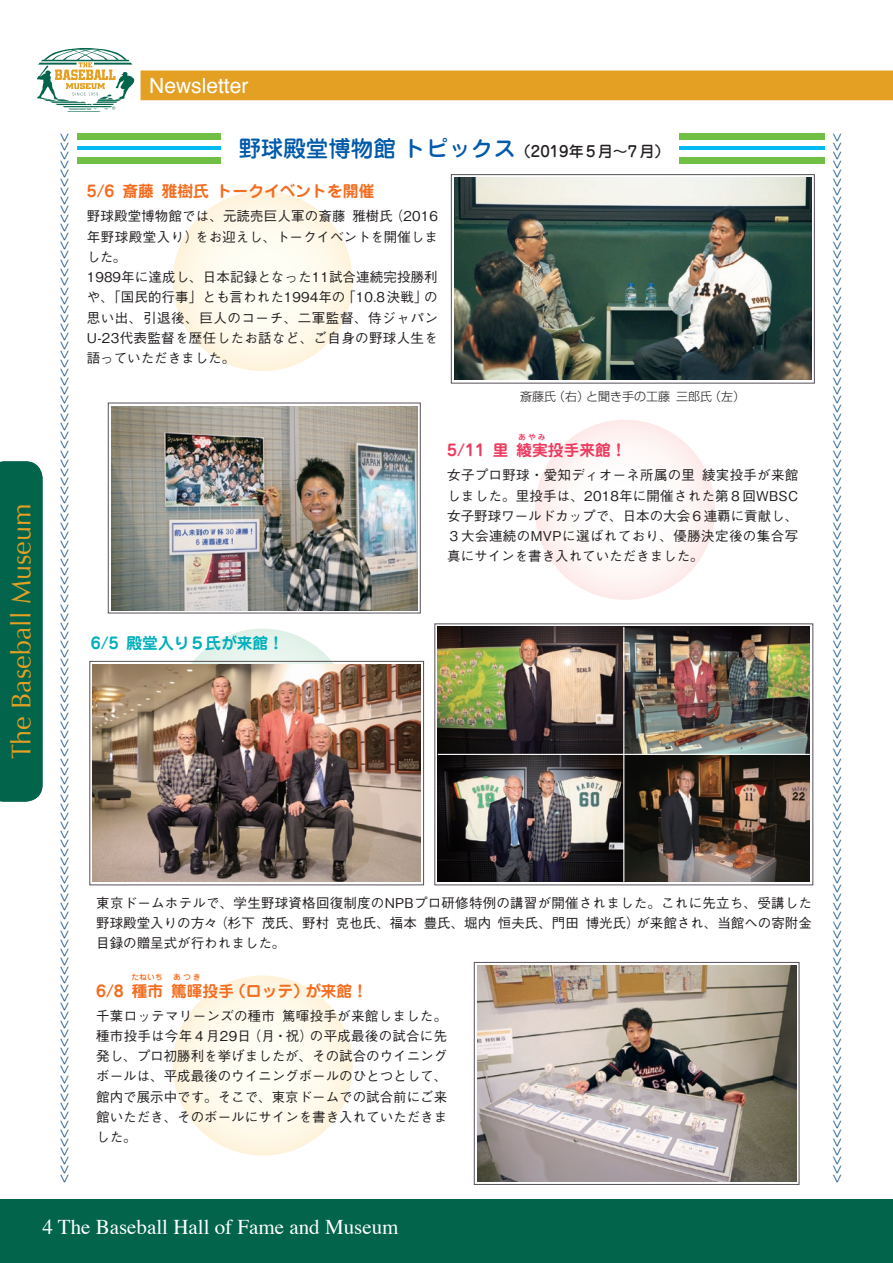
<style>
.page{position:relative;width:893px;height:1263px;background:#fff}
.page>*{position:absolute;margin:0;border:0;box-sizing:border-box;transform-origin:0 0}
.t1{font:27px "Optima";color:#e3a023}
.t2{font:500 22.5px "Jun 34 Pro";color:#015aaa}
.t3{font:21px "Times";color:#fff}
.t4{font:21px "Helvetica";color:#fff}
.t5{font:700 15.75px "Jun 501 Pro";color:#f36e21}
.t6{font:700 15.75px "Jun 501 Pro";color:#00b0bc}
.t7{font:700 15.75px "Jun 501 Pro";color:#ee3b60}
.t8{font:500 13.5px/20.2px "Gothic BBB Pr 5";letter-spacing:.005em;color:#231f20;text-align:justify}
.t9{font:500 13.2px "Gothic BBB Pr 5";color:#144e82}
.t10{font:300 12px "Shin Go Pr 5";color:#231f20}
.t11{font:500 7.8px "Jun 34 Pro";color:#f36e21}
.t12{font:500 7.8px "Jun 34 Pro";color:#ee3b60}
.s1{font-size:15px;color:#231f20}
</style>
<div class="page">
<div style="left:0;top:461px;width:43px;height:340px;background:#02644b"></div>
<div style="left:0;top:1199px;width:893px;height:64px;background:#02644b"></div>
<div style="left:141px;top:71px;width:752px;height:29px;background:#e3a023"></div>
<svg style="left:37px;top:48px;width:98px;height:64px"></svg>
<div style="left:173px;top:191px;width:180px;height:180px;background:linear-gradient(to right,#fef8e8,#fef9e9);border-radius:90px"></div>
<div style="left:173px;top:975px;width:180px;height:180px;background:linear-gradient(to right,#fef8e8,#fef9e9);border-radius:90px"></div>
<div style="left:172px;top:629px;width:180px;height:180px;background:#e4f3eb;border-radius:90px"></div>
<div style="left:535px;top:420px;width:180px;height:180px;background:linear-gradient(to right,#fef5f4,#fef5f4);border-radius:90px"></div>
<img style="left:438px;top:627px;width:372px;height:255px">
<img style="left:454px;top:178px;width:357px;height:202px">
<img style="left:93px;top:664px;width:328px;height:218px">
<img style="left:111px;top:406px;width:306px;height:204px">
<img style="left:477px;top:965px;width:319px;height:216px">
<div style="left:451px;top:174px;width:364px;height:209px;border:1px solid #585059"></div>
<hr style="left:623px;top:627px;width:1px;height:255px;background:#fff">
<hr style="left:438px;top:754px;width:372px;height:1px;background:#fff">
<div style="left:90px;top:661px;width:334px;height:224px;border:1px solid #585059"></div>
<div style="left:474px;top:962px;width:325px;height:223px;border:1px solid #585059"></div>
<div style="left:77px;top:133px;width:747px;height:6px;background:#71bf44"></div>
<div style="left:77px;top:157px;width:747px;height:6px;background:#71bf44"></div>
<hr style="left:77px;top:147px;width:747px;height:3px;background:#00baf1">
<div style="left:221px;top:133px;width:458px;height:33px;background:#fff"></div>
<h3 class="t4" style="left:149px;top:67px;width:101px">Newsletter</h3>
<h1 class="t1" style="left:6px;top:759px;width:257px;rotate:-90deg">The Baseball Museum</h1>
<p class="t9" style="left:75px;top:133px;width:1052px;rotate:90deg">&gt;&gt;&gt;&gt;&gt;&gt;&gt;&gt;&gt;&gt;&gt;&gt;&gt;&gt;&gt;&gt;&gt;&gt;&gt;&gt;&gt;&gt;&gt;&gt;&gt;&gt;&gt;&gt;&gt;&gt;&gt;&gt;&gt;&gt;&gt;&gt;&gt;&gt;&gt;&gt;&gt;&gt;&gt;&gt;&gt;&gt;&gt;&gt;&gt;&gt;&gt;&gt;&gt;&gt;&gt;&gt;&gt;&gt;&gt;&gt;&gt;&gt;&gt;&gt;&gt;&gt;&gt;&gt;&gt;&gt;&gt;&gt;&gt;&gt;&gt;&gt;&gt;&gt;&gt;&gt;&gt;&gt;&gt;&gt;&gt;&gt;&gt;&gt;&gt;&gt;&gt;&gt;&gt;&gt;&gt;&gt;&gt;&gt;&gt;&gt;&gt;&gt;&gt;&gt;&gt;&gt;&gt;&gt;&gt;&gt;&gt;&gt;&gt;&gt;&gt;&gt;</p>
<p class="t9" style="left:848px;top:133px;width:1052px;rotate:90deg">&gt;&gt;&gt;&gt;&gt;&gt;&gt;&gt;&gt;&gt;&gt;&gt;&gt;&gt;&gt;&gt;&gt;&gt;&gt;&gt;&gt;&gt;&gt;&gt;&gt;&gt;&gt;&gt;&gt;&gt;&gt;&gt;&gt;&gt;&gt;&gt;&gt;&gt;&gt;&gt;&gt;&gt;&gt;&gt;&gt;&gt;&gt;&gt;&gt;&gt;&gt;&gt;&gt;&gt;&gt;&gt;&gt;&gt;&gt;&gt;&gt;&gt;&gt;&gt;&gt;&gt;&gt;&gt;&gt;&gt;&gt;&gt;&gt;&gt;&gt;&gt;&gt;&gt;&gt;&gt;&gt;&gt;&gt;&gt;&gt;&gt;&gt;&gt;&gt;&gt;&gt;&gt;&gt;&gt;&gt;&gt;&gt;&gt;&gt;&gt;&gt;&gt;&gt;&gt;&gt;&gt;&gt;&gt;&gt;&gt;&gt;&gt;&gt;&gt;&gt;&gt;</p>
<h2 class="t2" style="left:238px;top:131px;width:432px">野球殿堂博物館 トピックス<span class="s1">（2019年5月～7月）</span></h2>
<p class="t5" style="left:87px;top:179px;width:289px">5/6 斎藤雅樹氏トークイベントを開催</p>
<p class="t8" style="left:87px;top:205px;width:353px;text-align:left">野球殿堂博物館では、元読売巨人軍の斎藤雅樹氏（2016年野球殿堂入り）をお迎えし、トークイベントを開催しました。<br>1989年に達成し、日本記録となった11試合連続完投勝利や、「国民的行事」とも言われた1994年の「10.8決戦」の思い出、引退後、巨人のコーチ、二軍監督、侍ジャパン<br>U-23代表監督を歴任したお話など、ご自身の野球人生を語っていただきました。</p>
<p class="t10" style="left:520px;top:387px;width:226px">斎藤氏（右）と聞き手の工藤三郎氏（左）</p>
<p class="t12" style="left:518px;top:431px;width:29px">あやみ</p>
<p class="t8" style="left:447px;top:464px;width:353px">女子プロ野球・愛知ディオーネ所属の里綾実投手が来館しました。里投手は、2018年に開催された第８回WBSC女子野球ワールドカップで、日本の大会６連覇に貢献し、３大会連続のMVPに選ばれており、優勝決定後の集合写真にサインを書き入れていただきました。</p>
<p class="t7" style="left:447px;top:438px;width:181px">5/11 里綾実投手来館！</p>
<p class="t6" style="left:91px;top:631px;width:195px">6/5 殿堂入り５氏が来館！</p>
<p class="t8" style="left:96px;top:891px;width:717px">東京ドームホテルで、学生野球資格回復制度のNPBプロ研修特例の講習が開催されました。これに先立ち、受講した野球殿堂入りの方々（杉下 茂氏、野村克也氏、福本 豊氏、堀内恒夫氏、門田博光氏）が来館され、当館への寄附金目録の贈呈式が行われました。</p>
<p class="t11" style="left:131px;top:970px;width:33px">たねいち</p>
<p class="t11" style="left:173px;top:970px;width:29px">あつき</p>
<p class="t8" style="left:96px;top:1004px;width:353px">千葉ロッテマリーンズの種市篤暉投手が来館しました。種市投手は今年４月29日（月・祝）の平成最後の試合に先発し、プロ初勝利を挙げましたが、その試合のウイニングボールは、平成最後のウイニングボールのひとつとして、館内で展示中です。そこで、東京ドームでの試合前にご来館いただき、そのボールにサインを書き入れていただきました。</p>
<p class="t5" style="left:96px;top:978px;width:273px">6/8 種市篤暉投手（ロッテ）が来館！</p>
<h3 class="t3" style="left:43px;top:1207px;width:357px">4 The Baseball Hall of Fame and Museum</h3>
</div>
